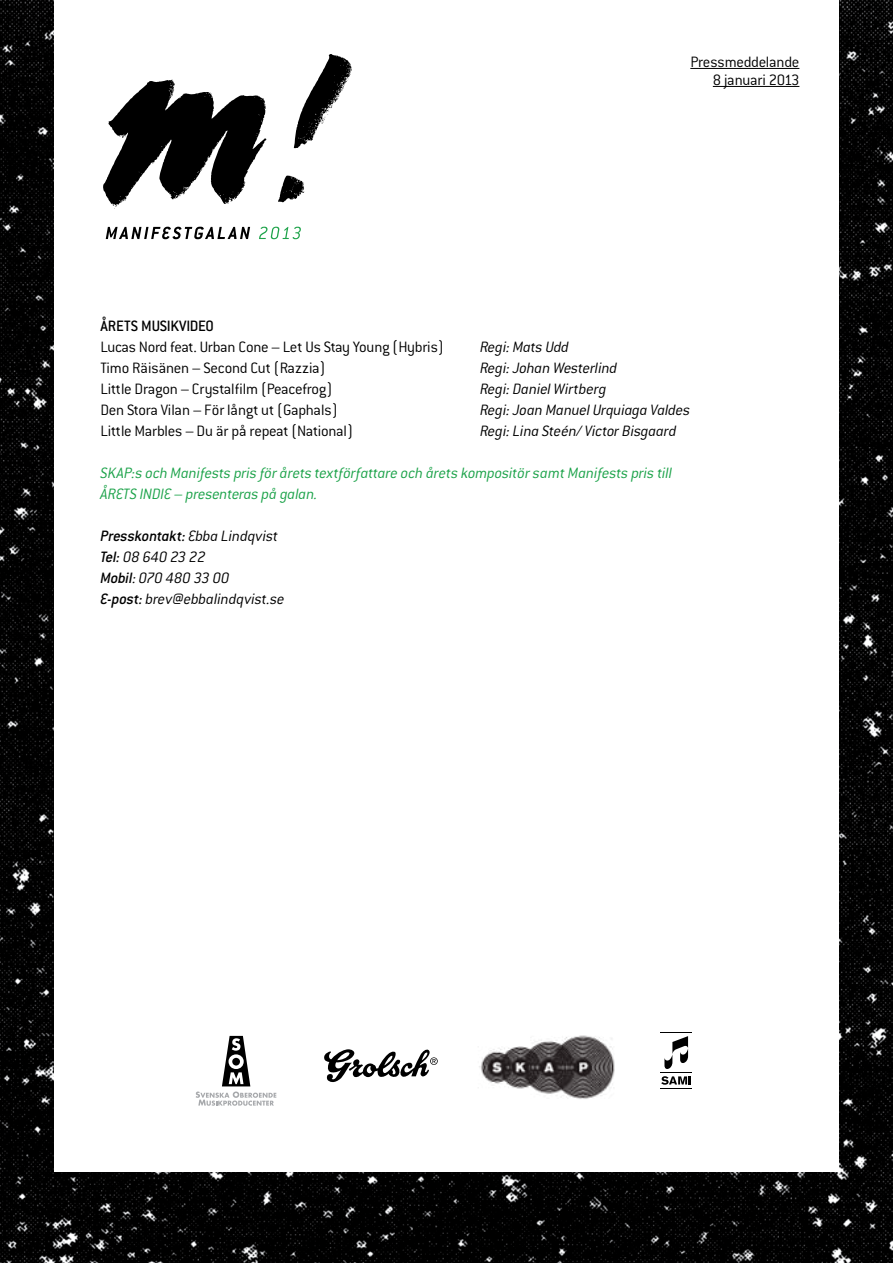
<style>
.page{position:relative;width:893px;height:1263px;background:#fff}
.page>*{position:absolute;margin:0;border:0;box-sizing:border-box;transform-origin:0 0}
.t1{font:300 16.5px/18px "Conduit ITC";letter-spacing:-.015em;color:#000;text-align:right}
.t2{font:italic 300 16.5px/21px "Conduit ITC";letter-spacing:-.01em;color:#000}
.t3{font:italic 300 16.5px/21px "Conduit ITC";color:#1ba249}
.t4{font:500 16.5px "Conduit ITC";color:#000}
.s1{font-weight:500}
</style>
<div class="page">
<img style="left:0;top:0;width:893px;height:1263px">
<div style="left:54px;top:0;width:785px;height:1171px;background:#fff"></div>
<svg style="left:106px;top:227px;width:144px;height:12px"></svg>
<svg style="left:259px;top:227px;width:42px;height:12px"></svg>
<svg style="left:294px;top:54px;width:58px;height:95px"></svg>
<svg style="left:278px;top:175px;width:26px;height:27px"></svg>
<svg style="left:103px;top:80px;width:164px;height:129px"></svg>
<hr style="left:690px;top:68px;width:109px;height:1px;background:#000">
<hr style="left:713px;top:86px;width:86px;height:1px;background:#000">
<svg style="left:196px;top:1036px;width:80px;height:70px"></svg>
<hr style="left:661px;top:1032px;width:31px;height:1px;background:#000">
<hr style="left:661px;top:1072px;width:31px;height:1px;background:#000">
<hr style="left:661px;top:1088px;width:31px;height:1px;background:#000">
<svg style="left:661px;top:1036px;width:30px;height:49px"></svg>
<svg style="left:324px;top:1049px;width:114px;height:33px"></svg>
<img style="left:479px;top:1035px;width:136px;height:64px">
<p class="t1" style="left:690px;top:52px;width:111px">Pressmeddelande<br>8 januari 2013</p>
<p class="t4" style="left:100px;top:316px;width:115px">ÅRETS MUSIKVIDEO</p>
<p class="t1" style="left:100px;top:337px;width:345px">Lucas Nord feat. Urban Cone – Let Us Stay Young (Hybris)</p>
<p class="t2" style="left:480px;top:336px;width:91px">Regi: Mats Udd</p>
<p class="t1" style="left:100px;top:358px;width:226px">Timo Räisänen – Second Cut (Razzia)</p>
<p class="t2" style="left:480px;top:357px;width:139px">Regi: Johan Westerlind</p>
<p class="t1" style="left:100px;top:379px;width:233px">Little Dragon – Crystalfilm (Peacefrog)</p>
<p class="t2" style="left:480px;top:378px;width:128px">Regi: Daniel Wirtberg</p>
<p class="t1" style="left:100px;top:400px;width:239px">Den Stora Vilan – För långt ut (Gaphals)</p>
<p class="t2" style="left:480px;top:399px;width:212px">Regi: Joan Manuel Urquiaga Valdes</p>
<p class="t1" style="left:100px;top:421px;width:254px">Little Marbles – Du är på repeat (National)</p>
<p class="t2" style="left:480px;top:420px;width:198px">Regi: Lina Steén/ Victor Bisgaard</p>
<p class="t3" style="left:100px;top:462px;width:573px">SKAP:s och Manifests pris för årets textförfattare och årets kompositör samt Manifests pris till<br>ÅRETS INDIE – presenteras på galan.</p>
<p class="t2" style="left:100px;top:525px;width:186px"><span class="s1">Presskontakt:</span> Ebba Lindqvist<br><span class="s1">Tel:</span> 08 640 23 22<br><span class="s1">Mobil</span>: 070 480 33 00<br><span class="s1">E-post:</span> brev@ebbalindqvist.se</p>
</div>
